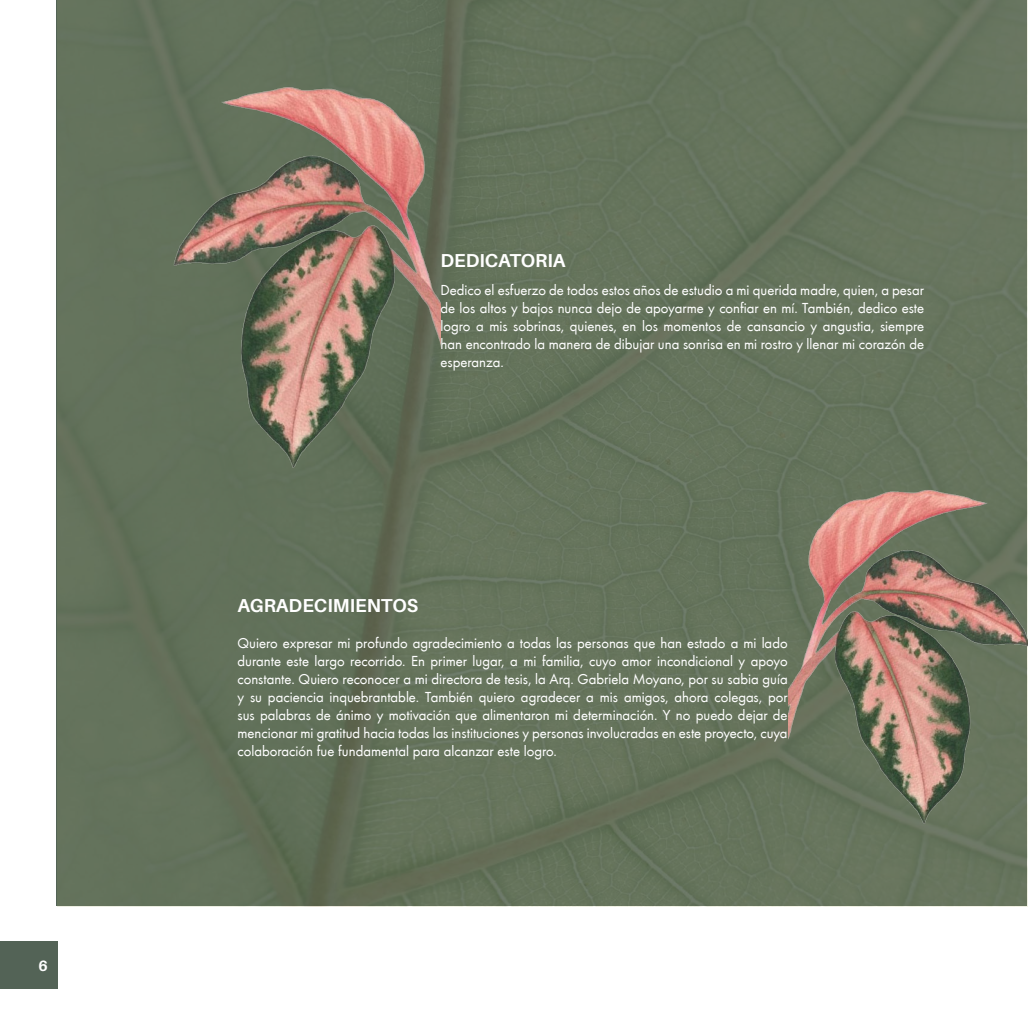
<style>
.page{position:relative;width:1028px;height:1028px;background:#fff}
.page>*{position:absolute;margin:0;border:0;box-sizing:border-box;transform-origin:0 0}
.TITULOS_PAA{font:700 18.75px "Aileron";color:#fff}
.textos_blanco{font:15px/18px "Futura 55";color:#fff;text-align:justify}
.t1{font:700 15px "Aileron";color:#fff}
</style>
<div class="page">
<div style="left:58px;top:0;width:970px;height:906px;background:#65735c"></div>
<img style="left:173px;top:62px;width:267px;height:428px">
<img style="left:788px;top:467px;width:240px;height:381px">
<div style="left:0;top:941px;width:58px;height:48px;background:#536356"></div>
<p class="t1" style="left:38px;top:957px;width:11px">6</p>
<p class="TITULOS_PAA" style="left:440px;top:250px;width:126px">DEDICATORIA</p>
<p class="textos_blanco" style="left:440px;top:280px;width:485px">Dedico el esfuerzo de todos estos años de estudio a mi querida madre, quien, a pesar de los altos y bajos nunca dejo de apoyarme y confiar en mí. También, dedico este logro a mis sobrinas, quienes, en los momentos de cansancio y angustia, siempre han encontrado la manera de dibujar una sonrisa en mi rostro y llenar mi corazón de esperanza.</p>
<p class="TITULOS_PAA" style="left:237px;top:594px;width:182px">AGRADECIMIENTOS</p>
<p class="textos_blanco" style="left:237px;top:633px;width:551px">Quiero expresar mi profundo agradecimiento a todas las personas que han estado a mi lado durante este largo recorrido. En primer lugar, a mi familia, cuyo amor incondicional y apoyo constante. Quiero reconocer a mi directora de tesis, la Arq. Gabriela Moyano, por su sabia guía y su paciencia inquebrantable. También quiero agradecer a mis amigos, ahora colegas, por sus palabras de ánimo y motivación que alimentaron mi determinación. Y no puedo dejar de mencionar mi gratitud hacia todas las instituciones y personas involucradas en este proyecto, cuya colaboración fue fundamental para alcanzar este logro.</p>
</div>
